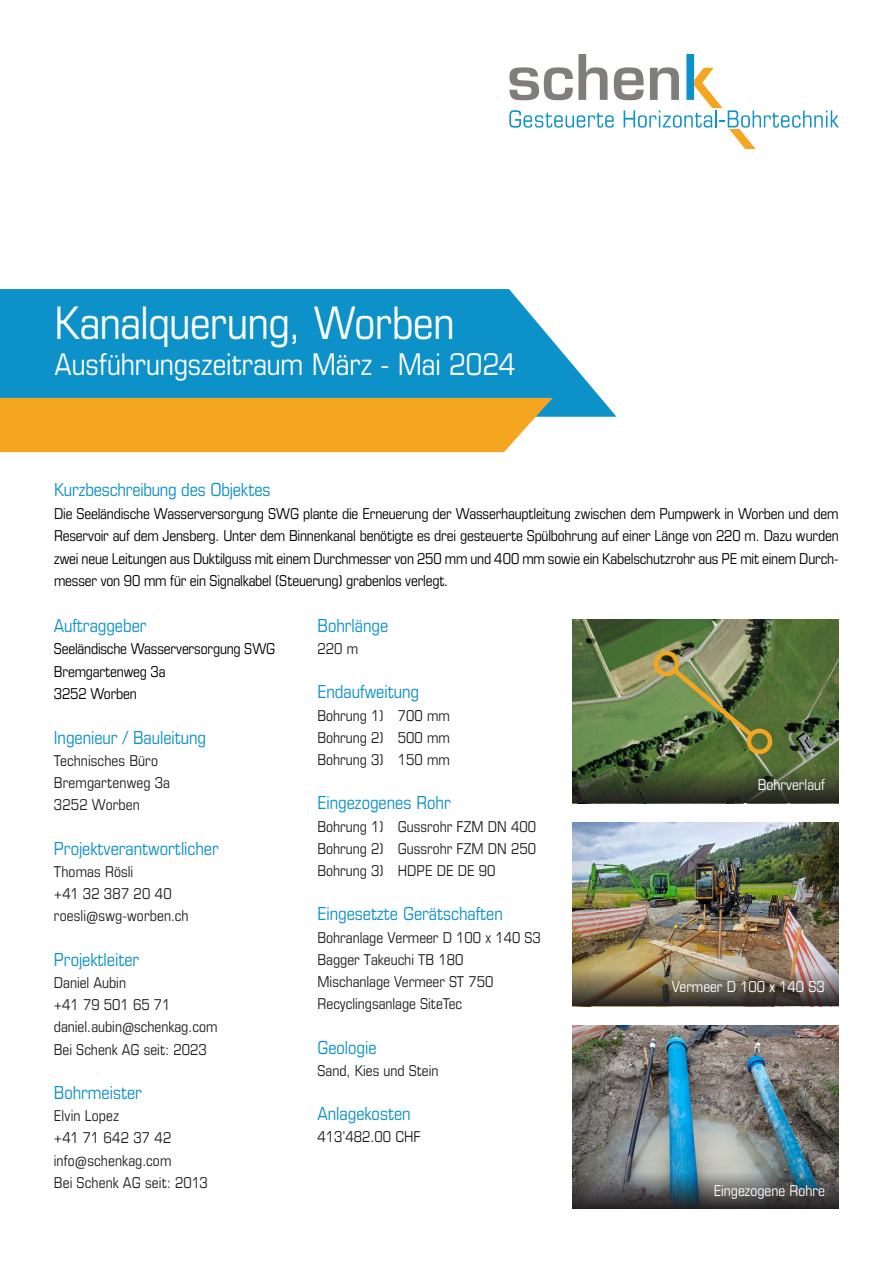
<style>
.page{position:relative;width:893px;height:1263px;background:#fff}
.page>*{position:absolute;margin:0;border:0;box-sizing:border-box;transform-origin:0 0}
.t1{font:condensed 45px "Eurostile LT Std";letter-spacing:-.005em;color:#fff}
.t2{font:condensed 30px "Eurostile LT Std";letter-spacing:-.005em;color:#fff}
.t3{font:condensed 18px "Eurostile LT Std";color:#0d91c9}
.t4{font:condensed 15px/22.5px "Eurostile LT Std";letter-spacing:-.01em;color:#000;text-align:justify}
.t5{font:condensed 15px "Eurostile LT Std";color:#231f20}
.t6{font:condensed 15px "Eurostile LT Std";color:#fff}
.t7{font:condensed 15px "Eurostile LT Std";letter-spacing:.02em;color:#231f20}
</style>
<div class="page">
<img style="left:573px;top:619px;width:266px;height:147px">
<img style="left:572px;top:822px;width:267px;height:147px">
<img style="left:572px;top:969px;width:267px;height:37px">
<svg style="left:573px;top:766px;width:266px;height:37px;background:#3a462b"></svg>
<img style="left:572px;top:1025px;width:267px;height:184px">
<svg style="left:509px;top:54px;width:330px;height:95px"></svg>
<svg style="left:573px;top:1172px;width:266px;height:37px;background:#4e575a"></svg>
<svg style="left:0;top:289px;width:616px;height:128px;background:#259cce"></svg>
<div style="left:0;top:398px;width:553px;height:54px;background:#f5a621"></div>
<img style="left:653px;top:651px;width:122px;height:104px">
<p class="t1" style="left:54px;top:296px;width:402px">Kanalquerung, Worben</p>
<p class="t2" style="left:54px;top:346px;width:463px">Ausführungszeitraum März - Mai 2024</p>
<p class="t3" style="left:54px;top:479px;width:218px">Kurzbeschreibung des Objektes</p>
<p class="t4" style="left:54px;top:502px;width:786px">Die Seeländische Wasserversorgung SWG plante die Erneuerung der Wasserhauptleitung zwischen dem Pumpwerk in Worben und dem Reservoir auf dem Jensberg. Unter dem Binnenkanal benötigte es drei gesteuerte Spülbohrung auf einer Länge von 220 m. Dazu wurden zwei neue Leitungen aus Duktilguss mit einem Durchmesser von 250 mm und 400 mm sowie ein Kabelschutzrohr aus PE mit einem Durch&shy;messer von 90 mm für ein Signalkabel (Steuerung) grabenlos verlegt.</p>
<p class="t3" style="left:54px;top:615px;width:94px">Auftraggeber</p>
<p class="t4" style="left:54px;top:637px;width:223px">Seeländische Wasserversorgung SWG</p>
<p class="t4" style="left:54px;top:660px;width:113px">Bremgartenweg 3a</p>
<p class="t4" style="left:54px;top:682px;width:85px">3252 Worben</p>
<p class="t3" style="left:54px;top:727px;width:154px">Ingenieur / Bauleitung</p>
<p class="t5" style="left:54px;top:752px;width:106px">Technisches Büro</p>
<p class="t5" style="left:54px;top:774px;width:118px">Bremgartenweg 3a</p>
<p class="t5" style="left:54px;top:796px;width:88px">3252 Worben</p>
<p class="t3" style="left:54px;top:838px;width:166px">Projektverantwortlicher</p>
<p class="t5" style="left:54px;top:863px;width:81px">Thomas Rösli</p>
<p class="t5" style="left:54px;top:885px;width:119px">+41 32 387 20 40</p>
<p class="t5" style="left:54px;top:907px;width:136px">roesli@swg-worben.ch</p>
<p class="t3" style="left:54px;top:949px;width:87px">Projektleiter</p>
<p class="t5" style="left:54px;top:974px;width:74px">Daniel Aubin</p>
<p class="t5" style="left:54px;top:996px;width:118px">+41 79 501 65 71</p>
<p class="t5" style="left:54px;top:1018px;width:165px">daniel.aubin@schenkag.com</p>
<p class="t5" style="left:54px;top:1040px;width:154px">Bei Schenk AG seit: 2023</p>
<p class="t3" style="left:54px;top:1082px;width:90px">Bohrmeister</p>
<p class="t5" style="left:54px;top:1107px;width:67px">Elvin Lopez</p>
<p class="t7" style="left:54px;top:1129px;width:119px">+41 71 642 37 42</p>
<p class="t5" style="left:54px;top:1151px;width:119px">info@schenkag.com</p>
<p class="t5" style="left:54px;top:1173px;width:155px">Bei Schenk AG seit: 2013</p>
<p class="t3" style="left:317px;top:615px;width:72px">Bohrlänge</p>
<p class="t5" style="left:317px;top:640px;width:42px">220 m</p>
<p class="t3" style="left:317px;top:681px;width:103px">Endaufweitung</p>
<p class="t5" style="left:317px;top:706px;width:68px">Bohrung 1)</p>
<p class="t5" style="left:317px;top:729px;width:68px">Bohrung 2)</p>
<p class="t5" style="left:317px;top:751px;width:68px">Bohrung 3)</p>
<p class="t3" style="left:317px;top:792px;width:135px">Eingezogenes Rohr</p>
<p class="t5" style="left:317px;top:817px;width:68px">Bohrung 1)</p>
<p class="t5" style="left:317px;top:840px;width:68px">Bohrung 2)</p>
<p class="t5" style="left:317px;top:862px;width:68px">Bohrung 3)</p>
<p class="t3" style="left:317px;top:903px;width:187px">Eingesetzte Gerätschaften</p>
<p class="t5" style="left:317px;top:928px;width:225px">Bohranlage Vermeer D 100 x 140 S3</p>
<p class="t5" style="left:317px;top:951px;width:147px">Bagger Takeuchi TB 180</p>
<p class="t5" style="left:317px;top:973px;width:177px">Mischanlage Vermeer ST 750</p>
<p class="t5" style="left:317px;top:995px;width:146px">Recyclingsanlage SiteTec</p>
<p class="t3" style="left:317px;top:1037px;width:61px">Geologie</p>
<p class="t5" style="left:317px;top:1062px;width:123px">Sand, Kies und Stein</p>
<p class="t3" style="left:317px;top:1103px;width:95px">Anlagekosten</p>
<p class="t5" style="left:317px;top:1128px;width:105px">413’482.00 CHF</p>
<p class="t5" style="left:398px;top:706px;width:53px">700 mm</p>
<p class="t5" style="left:398px;top:729px;width:53px">500 mm</p>
<p class="t5" style="left:398px;top:751px;width:53px">150 mm</p>
<p class="t5" style="left:398px;top:817px;width:140px">Gussrohr FZM DN 400</p>
<p class="t5" style="left:398px;top:840px;width:140px">Gussrohr FZM DN 250</p>
<p class="t5" style="left:398px;top:862px;width:99px">HDPE DE DE 90</p>
<p class="t6" style="left:758px;top:776px;width:69px">Bohrverlauf</p>
<p class="t6" style="left:672px;top:978px;width:154px">Vermeer D 100 x 140 S3</p>
<p class="t6" style="left:714px;top:1182px;width:113px">Eingezogene Rohre</p>
</div>
